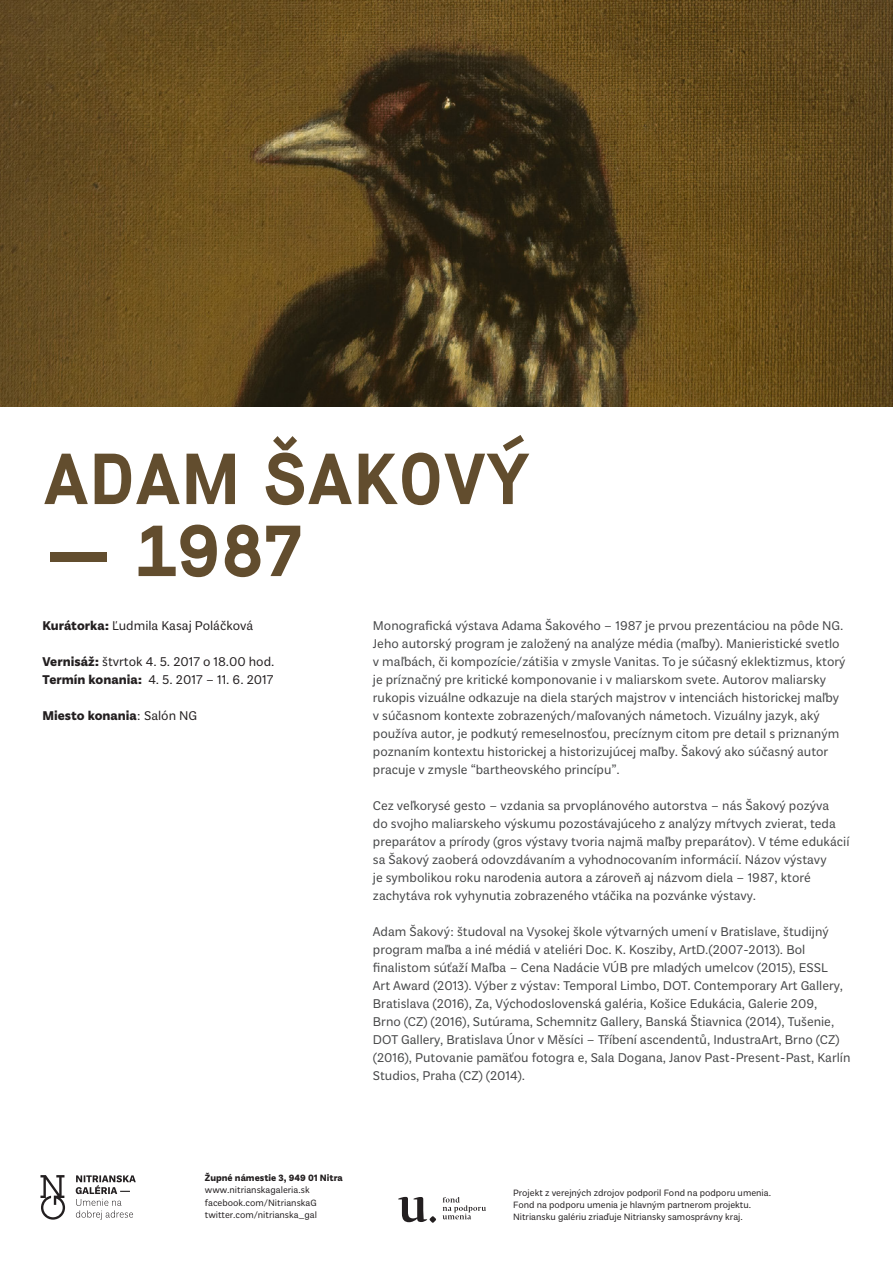
<style>
.page{position:relative;width:893px;height:1263px;background:#fff}
.page>*{position:absolute;margin:0;border:0;box-sizing:border-box;transform-origin:0 0}
.Paragraph_Style_2{font:700 72px "Maison";color:#624d2e}
.t1{font:13.5px/18px "Plan Grotesque";color:#454647}
.Paragraph_Style_1{font:13.5px "Plan Grotesque";color:#231f20}
.Paragraph_Style_1-2{font:700 13.5px "Plan Grotesque";color:#231f20}
.Paragraph_Style_1-3{font:9.75px "Plan Grotesque";color:#231f20}
.Paragraph_Style_1-4{font:700 9.75px "Plan Grotesque";color:#231f20}
.s1{font-weight:700}
.s2{font-weight:400}
</style>
<div class="page">
<svg style="left:40px;top:1175px;width:25px;height:45px"></svg>
<svg style="left:76px;top:1175px;width:60px;height:45px"></svg>
<svg style="left:398px;top:1197px;width:29px;height:25px"></svg>
<svg style="left:442px;top:1197px;width:44px;height:22px"></svg>
<svg style="left:430px;top:1216px;width:6px;height:7px"></svg>
<img style="left:0;top:0;width:893px;height:406px">
<p class="Paragraph_Style_2" style="left:43px;top:434px;width:488px">ADAM ŠAKOVÝ</p>
<p class="Paragraph_Style_2" style="left:43px;top:506px;width:260px">— 1987</p>
<p class="Paragraph_Style_1" style="left:43px;top:618px;width:212px"><span class="s1">Kurátorka:</span> Ľudmila Kasaj Poláčková</p>
<p class="Paragraph_Style_1" style="left:43px;top:654px;width:233px"><span class="s1">Vernisáž:</span> štvrtok 4. 5. 2017 o 18.00 hod.</p>
<p class="Paragraph_Style_1" style="left:43px;top:672px;width:232px"><span class="s1">Termín konania:</span> 4. 5. 2017 – 11. 6. 2017</p>
<p class="Paragraph_Style_1-2" style="left:43px;top:708px;width:156px">Miesto konania<span class="s2">: Salón NG</span></p>
<p class="t1" style="left:373px;top:617px;width:474px">Monografická výstava Adama Šakového – 1987 je prvou prezentáciou na pôde NG.<br>Jeho autorský program je založený na analýze média (maľby). Manieristické svetlo v maľbách, či kompozície/zátišia v zmysle Vanitas. To je súčasný eklektizmus, ktorý je príznačný pre kritické komponovanie i v maliarskom svete. Autorov maliarsky rukopis vizuálne odkazuje na diela starých majstrov v intenciách historickej maľby v súčasnom kontexte zobrazených/maľovaných námetoch. Vizuálny jazyk, aký používa autor, je podkutý remeselnosťou, precíznym citom pre detail s priznaným poznaním kontextu historickej a historizujúcej maľby. Šakový ako súčasný autor pracuje v zmysle “bartheovského princípu”.</p>
<p class="t1" style="left:373px;top:797px;width:478px">Cez veľkorysé gesto – vzdania sa prvoplánového autorstva – nás Šakový pozýva<br>do svojho maliarskeho výskumu pozostávajúceho z analýzy mŕtvych zvierat, teda preparátov a prírody (gros výstavy tvoria najmä maľby preparátov). V téme edukácií sa Šakový zaoberá odovzdávaním a vyhodnocovaním informácií. Názov výstavy<br>je symbolikou roku narodenia autora a zároveň aj názvom diela – 1987, ktoré zachytáva rok vyhynutia zobrazeného vtáčika na pozvánke výstavy.</p>
<p class="t1" style="left:373px;top:923px;width:479px">Adam Šakový: študoval na Vysokej škole výtvarných umení v Bratislave, študijný program maľba a iné médiá v ateliéri Doc. K. Kosziby, ArtD.(2007-2013). Bol finalistom súťaží Maľba – Cena Nadácie VÚB pre mladých umelcov (2015), ESSL<br>Art Award (2013). Výber z výstav: Temporal Limbo, DOT. Contemporary Art Gallery, Bratislava (2016), Za, Východoslovenská galéria, Košice Edukácia, Galerie 209,<br>Brno (CZ) (2016), Sutúrama, Schemnitz Gallery, Banská Štiavnica (2014), Tušenie, DOT Gallery, Bratislava Únor v Měsíci – Tříbení ascendentů, IndustraArt, Brno (CZ) (2016), Putovanie pamäťou fotogra e, Sala Dogana, Janov Past-Present-Past, Karlín Studios, Praha (CZ) (2014).</p>
<p class="Paragraph_Style_1-4" style="left:205px;top:1172px;width:139px">Župné námestie 3, 949 01 Nitra</p>
<p class="Paragraph_Style_1-3" style="left:205px;top:1185px;width:106px">www.nitrianskagaleria.sk</p>
<p class="Paragraph_Style_1-3" style="left:205px;top:1197px;width:113px">facebook.com/NitrianskaG</p>
<p class="Paragraph_Style_1-3" style="left:205px;top:1210px;width:114px">twitter.com/nitrianska_gal</p>
<p class="Paragraph_Style_1-3" style="left:513px;top:1187px;width:260px">Projekt z verejných zdrojov podporil Fond na podporu umenia.</p>
<p class="Paragraph_Style_1-3" style="left:513px;top:1199px;width:240px">Fond na podporu umenia je hlavným partnerom projektu.</p>
<p class="Paragraph_Style_1-3" style="left:513px;top:1212px;width:231px">Nitriansku galériu zriaďuje Nitriansky samosprávny kraj.</p>
</div>
